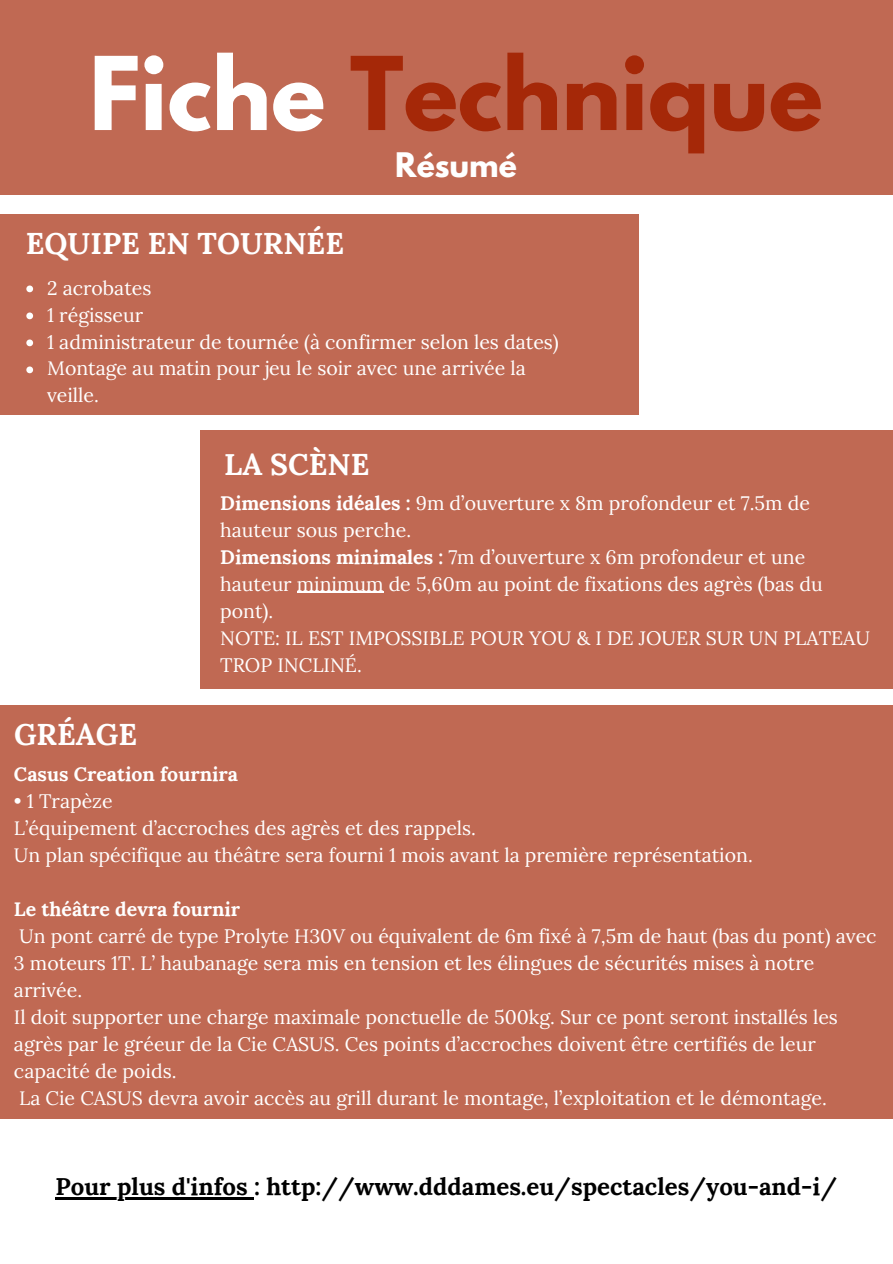
<style>
.page{position:relative;width:893px;height:1264px;background:#fff}
.page>*{position:absolute;margin:0;border:0;box-sizing:border-box;transform-origin:0 0}
.t1{font:700 89.85px "League Spartan";color:#a52808}
.t2{font:700 30px "Lora";color:#fff}
.t3{font:700 30px "League Spartan";color:#fff}
.t4{font:700 24px "Lora";color:#000}
.t5{font:19.5px/27px "Lora";color:#fff}
.t6{font:700 19.5px "Lora";color:#fff}
.s1{color:#fff}
.s2{font-weight:700}
</style>
<div class="page">
<div style="left:0;top:0;width:892px;height:194px;background:#c06953"></div>
<div style="left:0;top:214px;width:638px;height:201px;background:#c06953"></div>
<svg style="left:26px;top:285px;width:7px;height:7px"></svg>
<svg style="left:26px;top:312px;width:7px;height:7px"></svg>
<svg style="left:26px;top:339px;width:7px;height:7px"></svg>
<svg style="left:26px;top:366px;width:7px;height:7px"></svg>
<div style="left:200px;top:430px;width:692px;height:258px;background:#c06953"></div>
<hr style="left:297px;top:591px;width:86px;height:2px;background:#fff">
<div style="left:0;top:704px;width:892px;height:414px;background:#c06953"></div>
<hr style="left:56px;top:1197px;width:198px;height:2px;background:#000">
<h1 class="t1" style="left:89px;top:49px;width:735px"><span class="s1">Fiche</span> Technique</h1>
<h2 class="t3" style="left:395px;top:150px;width:123px">Résumé</h2>
<h2 class="t2" style="left:26px;top:224px;width:320px">EQUIPE EN TOURNÉE</h2>
<p class="t5" style="left:47px;top:274px;width:513px">2 acrobates<br>1 régisseur<br>1 administrateur de tournée (à confirmer selon les dates)<br>Montage au matin pour jeu le soir avec une arrivée la veille.</p>
<h2 class="t2" style="left:224px;top:445px;width:147px">LA SCÈNE</h2>
<p class="t5" style="left:220px;top:489px;width:651px"><span class="s2">Dimensions idéales :</span> 9m d’ouverture x 8m profondeur et 7.5m de hauteur sous perche.<br><span class="s2">Dimensions minimales :</span> 7m d’ouverture x 6m profondeur et une hauteur minimum de 5,60m au point de fixations des agrès (bas du pont).<br>NOTE: IL EST IMPOSSIBLE POUR YOU &amp; I DE JOUER SUR UN PLATEAU TROP INCLINÉ.</p>
<h2 class="t2" style="left:14px;top:715px;width:125px">GRÉAGE</h2>
<p class="t6" style="left:14px;top:761px;width:225px">Casus Creation fournira</p>
<p class="t5" style="left:14px;top:787px;width:740px">• 1 Trapèze<br>L’équipement d’accroches des agrès et des rappels.<br>Un plan spécifique au théâtre sera fourni 1 mois avant la première représentation.</p>
<p class="t6" style="left:14px;top:896px;width:228px">Le théâtre devra fournir</p>
<p class="t5" style="left:14px;top:922px;width:864px">Un pont carré de type Prolyte H30V ou équivalent de 6m fixé à 7,5m de haut (bas du pont) avec 3 moteurs 1T. L’ haubanage sera mis en tension et les élingues de sécurités mises à notre<br>arrivé e.<br>Il doit supporter une charge maximale ponctuelle de 500kg. Sur ce pont seront installés les agrès par le gréeur de la Cie CASUS. Ces points d’accroches doivent être certifiés de leur capacité de poids.<br>La Cie CASUS devra avoir accès au grill durant le montage, l’exploitation et le démontage.</p>
<p class="t4" style="left:56px;top:1171px;width:783px">Pour plus d'infos : http://www.dddames.eu/spectacles/you-and-i/</p>
</div>
